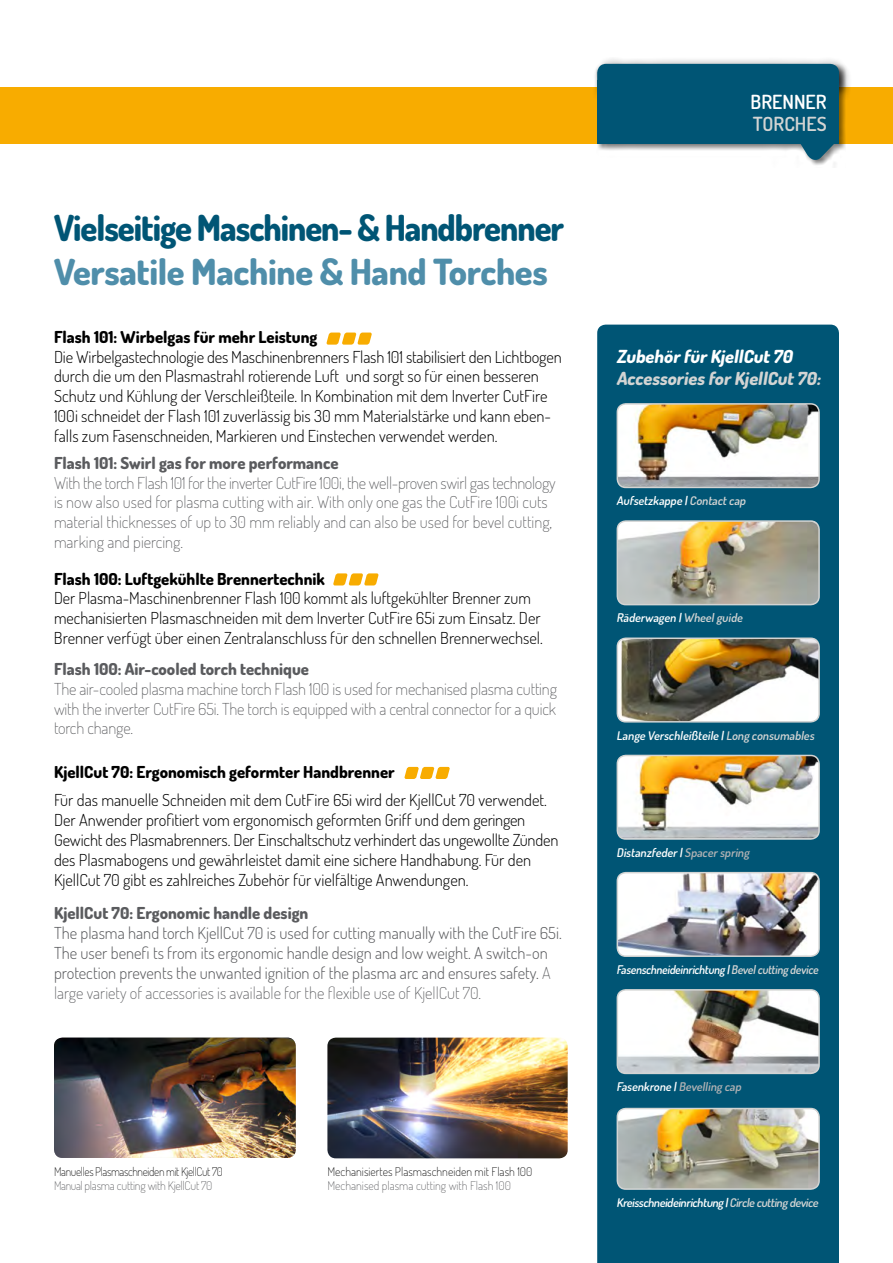
<style>
.page{position:relative;width:893px;height:1263px;background:#fff}
.page>*{position:absolute;margin:0;border:0;box-sizing:border-box;transform-origin:0 0}
.t1{font:800 36px "Dosis";letter-spacing:-.03em;color:#005575;scale:.95 1}
.t2{font:800 36px "Dosis";letter-spacing:-.01em;color:#4f8eaa}
.t3{font:600 19.5px "Dosis";color:#fff}
.t4{font:600 19.5px "Dosis";color:#d3d4d3}
.t5{font:italic 800 18px "Dosis";color:#d3d4d3}
.t6{font:italic 800 18px "Dosis";color:#fff}
.t7{font:300 16.5px/19.8px "Dosis";color:#000}
.t8{font:200 16.5px/19.8px "Dosis";letter-spacing:-.005em;color:#5a5b5e}
.t9{font:300 16.5px/19.8px "Dosis";color:#5a5b5e}
.t10{font:800 16.5px "Dosis";color:#000}
.t11{font:800 16.5px "Dosis";color:#5a5b5e}
.t12{font:italic 600 12px "Dosis";color:#fff}
.t13{font:italic 600 12px "Dosis";color:#fff;scale:.96 1}
.t14{font:200 12px "Dosis";letter-spacing:-.005em;color:#000}
.t15{font:200 12px "Dosis";letter-spacing:-.03em;color:#000;scale:.96 1}
.t16{font:200 12px "Dosis";letter-spacing:-.005em;color:#5a5b5e}
.t17{font:200 12px "Dosis";letter-spacing:-.005em;color:#5a5b5e;scale:.96 1}
.t18{font:italic 600 12px "Dosis";color:#b1b2b4}
.s1{font-weight:200}
.s2{color:#d3d4d3}
.s3{color:#b1b2b4}
.s4{color:#fff}
</style>
<div class="page">
<div style="left:0;top:88px;width:893px;height:56px;background:#f8ac00"></div>
<div style="left:597px;top:325px;width:242px;height:938px;background:#005575"></div>
<div style="left:596px;top:63px;width:250px;height:104px;background:#000;opacity:.5"></div>
<div style="left:591px;top:58px;width:260px;height:42px;background:#000;opacity:.75"></div>
<div style="left:597px;top:64px;width:242px;height:17px;background:#005575"></div>
<div style="left:597px;top:81px;width:242px;height:63px;background:#005575"></div>
<svg style="left:795px;top:144px;width:44px;height:18px"></svg>
<img style="left:327px;top:1037px;width:241px;height:121px">
<img style="left:54px;top:1037px;width:242px;height:121px">
<img style="left:617px;top:404px;width:202px;height:83px">
<div style="left:617px;top:403px;width:203px;height:85px;border:2px solid #d3d4d3;border-radius:9px"></div>
<img style="left:617px;top:990px;width:202px;height:83px">
<div style="left:617px;top:989px;width:203px;height:85px;border:2px solid #d3d4d3;border-radius:9px"></div>
<img style="left:617px;top:521px;width:202px;height:84px">
<div style="left:617px;top:520px;width:203px;height:85px;border:2px solid #d3d4d3;border-radius:9px"></div>
<img style="left:617px;top:638px;width:202px;height:84px">
<div style="left:617px;top:637px;width:203px;height:85px;border:2px solid #d3d4d3;border-radius:9px"></div>
<img style="left:617px;top:1108px;width:202px;height:81px">
<div style="left:617px;top:1108px;width:203px;height:82px;border:2px solid #d3d4d3;border-radius:9px"></div>
<img style="left:617px;top:755px;width:202px;height:84px">
<div style="left:617px;top:755px;width:203px;height:85px;border:2px solid #d3d4d3;border-radius:9px"></div>
<img style="left:617px;top:873px;width:202px;height:83px">
<div style="left:617px;top:872px;width:203px;height:85px;border:2px solid #d3d4d3;border-radius:9px"></div>
<svg style="left:326px;top:333px;width:46px;height:12px"></svg>
<svg style="left:333px;top:573px;width:46px;height:12px"></svg>
<svg style="left:404px;top:767px;width:46px;height:12px"></svg>
<h1 class="t1" style="left:54px;top:205px;width:538px">Vielseitige Maschinen- &amp; Handbrenner</h1>
<h1 class="t2" style="left:54px;top:248px;width:495px">Versatile Machine &amp; Hand Torches</h1>
<p class="t10" style="left:54px;top:326px;width:265px">Flash 101: Wirbelgas für mehr Leistung</p>
<p class="t7" style="left:54px;top:346px;width:509px">Die Wirbelgastechnologie des Maschinenbrenners Flash 101 stabilisiert den Lichtbogen durch die um den Plasmastrahl rotierende Luft und sorgt so für einen besseren Schutz und Kühlung der Verschleißteile. In Kombination mit dem Inverter CutFire 100i schneidet der Flash 101 zuverlässig bis 30 mm Materialstärke und kann eben&shy;falls zum Fasenschneiden, Markieren und Einstechen verwendet werden.</p>
<p class="t11" style="left:54px;top:452px;width:286px">Flash 101: Swirl gas for more performance</p>
<p class="t8" style="left:54px;top:472px;width:503px">With the torch Flash 101 for the inverter CutFire 100i, the well-proven swirl gas technology is now also used for plasma cutting with air. With only one gas the CutFire 100i cuts material thicknesses of up to 30 mm reliably and can also be used for bevel cutting, marking and piercing.</p>
<p class="t10" style="left:54px;top:568px;width:272px">Flash 100: Luftgekühlte Brennertechnik</p>
<p class="t7" style="left:54px;top:588px;width:490px">Der Plasma-Maschinenbrenner Flash 100 kommt als luftgekühlter Brenner zum mechanisierten Plasmaschneiden mit dem Inverter CutFire 65i zum Einsatz. Der<br>Brenner verfügt über einen Zentralanschluss für den schnellen Brennerwechsel.</p>
<p class="t11" style="left:54px;top:658px;width:256px">Flash 100: Air-cooled torch technique</p>
<p class="t8" style="left:54px;top:678px;width:505px;text-align:justify">The air-cooled plasma machine torch Flash 100 is used for mechanised plasma cutting with the inverter CutFire 65i. The torch is equipped with a central connector for a quick torch change.</p>
<p class="t10" style="left:54px;top:761px;width:342px">KjellCut 70: Ergonomisch geformter Handbrenner</p>
<p class="t7" style="left:54px;top:790px;width:506px">Für das manuelle Schneiden mit dem CutFire 65i wird der KjellCut 70 verwendet.<br>Der Anwender profitiert vom ergonomisch geformten Griff und dem geringen Gewicht des Plasmabrenners. Der Einschaltschutz verhindert das ungewollte Zünden des Plasmabogens und gewährleistet damit eine sichere Handhabung. Für den KjellCut 70 gibt es zahlreiches Zubehör für vielfältige Anwendungen.</p>
<p class="t11" style="left:54px;top:903px;width:256px">KjellCut 70: Ergonomic handle design</p>
<p class="t9" style="left:54px;top:923px;width:509px">The plasma hand torch KjellCut 70 is used for cutting manually with the CutFire 65i.<br>The user benefi ts from its ergonomic handle design and low weight. A switch-on protection prevents the unwanted ignition of the plasma arc and ensures safety. <span class="s1">A large variety of accessories is available for the flexible use of KjellCut 70.</span></p>
<p class="t15" style="left:54px;top:1163px;width:177px">Manuelles Plasmaschneiden mit KjellCut 70</p>
<p class="t17" style="left:54px;top:1178px;width:167px">Manual plasma cutting with KjellCut 70</p>
<p class="t14" style="left:327px;top:1163px;width:206px">Mechanisiertes Plasmaschneiden mit Flash 100</p>
<p class="t16" style="left:327px;top:1178px;width:185px">Mechanised plasma cutting with Flash 100</p>
<p class="t3" style="left:751px;top:90px;width:78px">BRENNER</p>
<p class="t4" style="left:753px;top:111px;width:75px">TORCHES</p>
<p class="t6" style="left:616px;top:345px;width:181px">Zubehör für KjellCut70</p>
<p class="t5" style="left:616px;top:366px;width:209px">Accessories for KjellCut70:</p>
<p class="t12" style="left:617px;top:493px;width:133px">Aufsetzkappe |<span class="s2">Contactcap</span></p>
<p class="t12" style="left:617px;top:610px;width:130px">Räderwagen |<span class="s2">Wheelguide</span></p>
<p class="t12" style="left:617px;top:727px;width:201px">Lange Verschleißteile |<span class="s2">Long consumables</span></p>
<p class="t12" style="left:617px;top:844px;width:137px">Distanzfeder |<span class="s3">Spacerspring</span></p>
<p class="t13" style="left:617px;top:961px;width:214px">Fasenschneideinrichtung |<span class="s2">Bevelcutting device</span></p>
<p class="t18" style="left:617px;top:1079px;width:128px"><span class="s4">Fasenkrone |</span>Bevelling cap</p>
<p class="t12" style="left:617px;top:1194px;width:205px">Kreisschneideinrichtung |<span class="s2">Circle cutting device</span></p>
</div>
